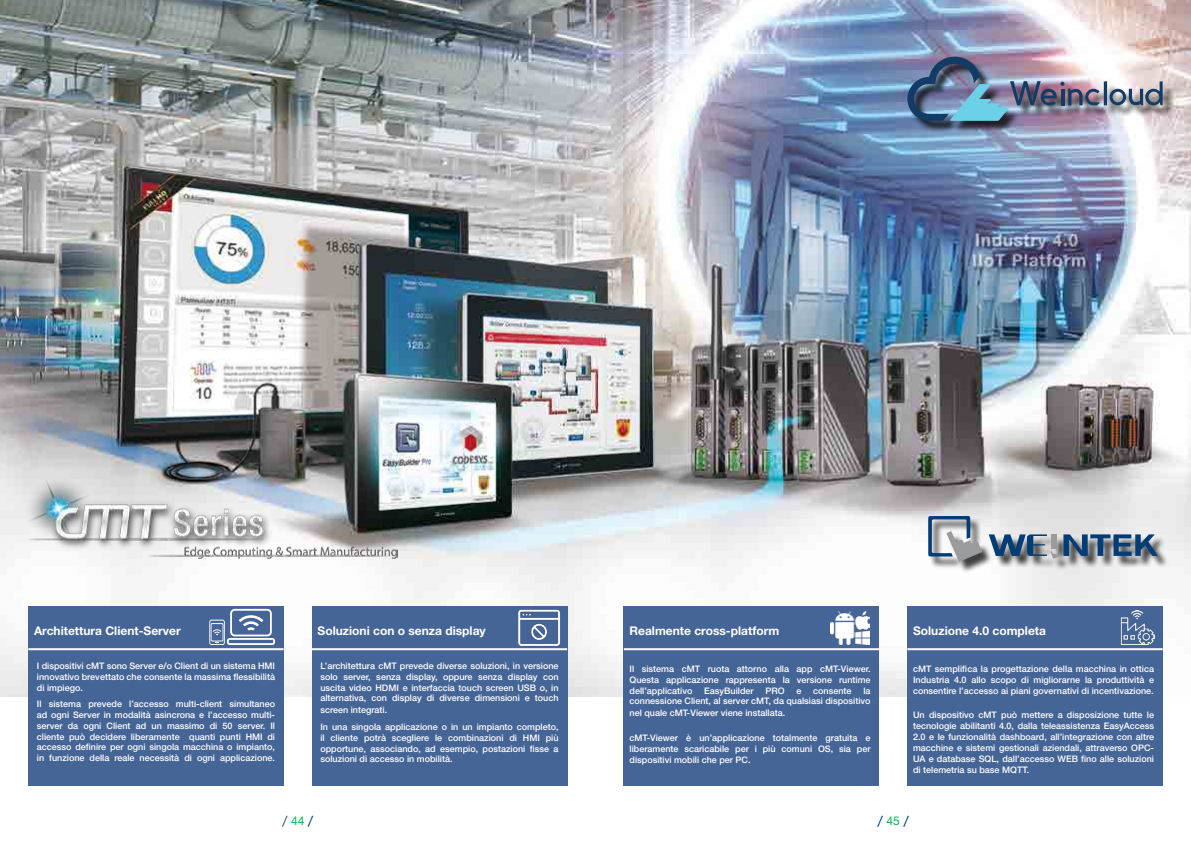
<style>
.page{position:relative;width:1191px;height:842px;background:#fff}
.page>*{position:absolute;margin:0;border:0;box-sizing:border-box;transform-origin:0 0}
.t1{font:700 12px "Helvetica Neue";color:#fff}
.t2{font:12px "Helvetica Neue";color:#00b550}
.t3{font:12px "Formata";color:#003c76}
.t4{font:500 9px/10.8px "Helvetica Neue";color:#fff;text-align:justify}
.s1{font-family:"Formata";color:#415660}
.s2{font-family:"Formata";color:#003c76}
.s3{font-family:"Helvetica Neue";color:#00b550}
</style>
<div class="page">
<img style="left:0;top:0;width:1191px;height:697px">
<img style="left:21px;top:473px;width:377px;height:97px">
<div style="left:28px;top:606px;width:255px;height:179px;background:#466597"></div>
<div style="left:929px;top:517px;width:240px;height:57px;background:#000;opacity:.75"></div>
<svg style="left:928px;top:516px;width:54px;height:46px;background:#99a3ad"></svg>
<svg style="left:988px;top:534px;width:169px;height:25px;background:#667e94"></svg>
<hr style="left:28px;top:648px;width:255px;height:2px;background:#fff">
<div style="left:312px;top:606px;width:255px;height:179px;background:#466597"></div>
<hr style="left:312px;top:648px;width:255px;height:2px;background:#fff">
<div style="left:624px;top:606px;width:255px;height:179px;background:#466597"></div>
<hr style="left:624px;top:648px;width:255px;height:2px;background:#fff">
<div style="left:907px;top:606px;width:255px;height:179px;background:#466597"></div>
<hr style="left:907px;top:648px;width:255px;height:2px;background:#fff">
<svg style="left:209px;top:609px;width:66px;height:36px"></svg>
<img style="left:830px;top:612px;width:39px;height:33px">
<img style="left:1120px;top:611px;width:34px;height:33px">
<img style="left:517px;top:609px;width:44px;height:40px">
<div style="left:909px;top:58px;width:266px;height:75px;background:#000;opacity:.75"></div>
<img style="left:907px;top:57px;width:255px;height:64px">
<h1 class="t1" style="left:34px;top:623px;width:148px">Architettura Client-Server</h1>
<p class="t4" style="left:37px;top:660px;width:240px">I dispositivi cMT sono Server e/o Client di un sistema HMI innovativo brevettato che consente la massima flessibilità di impiego.</p>
<p class="t4" style="left:37px;top:698px;width:240px">Il sistema prevede l’accesso multi-client simultaneo ad ogni Server in modalità asincrona e l’accesso multi&shy;server da ogni Client ad un massimo di 50 server. Il cliente può decidere liberamente quanti punti HMI di accesso definire per ogni singola macchina o impianto, in funzione della reale necessità di ogni applicazione.</p>
<h1 class="t1" style="left:317px;top:623px;width:170px">Soluzioni con o senza display</h1>
<p class="t4" style="left:320px;top:660px;width:240px">L’architettura cMT prevede diverse soluzioni, in versione solo server, senza display, oppure senza display con uscita video HDMI e interfaccia touch screen USB o, in alternativa, con display di diverse dimensioni e touch</p>
<p class="t4" style="left:320px;top:702px;width:240px;line-height:16.5px">screen integrati.<br>In una singola applicazione o in un impianto completo,</p>
<p class="t4" style="left:320px;top:732px;width:240px">il cliente potrà scegliere le combinazioni di HMI più opportune, associando, ad esempio, postazioni fisse a soluzioni di accesso in mobilità.</p>
<h1 class="t1" style="left:629px;top:623px;width:151px">Realmente cross-platform</h1>
<p class="t4" style="left:629px;top:663px;width:242px">Il sistema cMT ruota attorno alla app cMT-Viewer.<br>Questa applicazione rappresenta la versione runtime dell’applicativo</p>
<p class="t4" style="left:704px;top:685px;width:51px">EasyBuilder</p>
<p class="t4" style="left:765px;top:685px;width:21px">PRO</p>
<p class="t4" style="left:796px;top:685px;width:7px">e</p>
<p class="t4" style="left:813px;top:685px;width:40px">consente</p>
<p class="t4" style="left:629px;top:685px;width:242px;text-align:right">la<br>connessione Client, al server cMT, da qualsiasi dispositivo</p>
<p class="t4" style="left:629px;top:708px;width:157px">nel quale cMT-Viewer viene installata.</p>
<p class="t4" style="left:629px;top:733px;width:242px">cMT-Viewer è un’applicazione totalmente gratuita e liberamente scaricabile per i più comuni OS, sia per dispositivi mobili che per PC.</p>
<h1 class="t1" style="left:913px;top:623px;width:134px">Soluzione 4.0 completa</h1>
<p class="t4" style="left:913px;top:663px;width:242px">cMT semplifica la progettazione della macchina in ottica Industria 4.0 allo scopo di migliorarne la produttività e consentire l’accesso ai piani governativi di incentivazione.</p>
<p class="t4" style="left:913px;top:710px;width:242px">Un dispositivo cMT può mettere a disposizione tutte le tecnologie abilitanti 4.0, dalla teleassistenza EasyAccess 2.0 e le funzionalità dashboard, all’integrazione con altre macchine e sistemi gestionali aziendali, attraverso OPC-UA e database SQL, dall’accesso WEB fino alle soluzioni di telemetria su base MQTT.</p>
<h1 class="t2" style="left:282px;top:812px;width:33px"><span class="s1">/</span>44<span class="s2">/</span></h1>
<h1 class="t3" style="left:877px;top:813px;width:33px">/ <span class="s3">45</span> /</h1>
</div>
